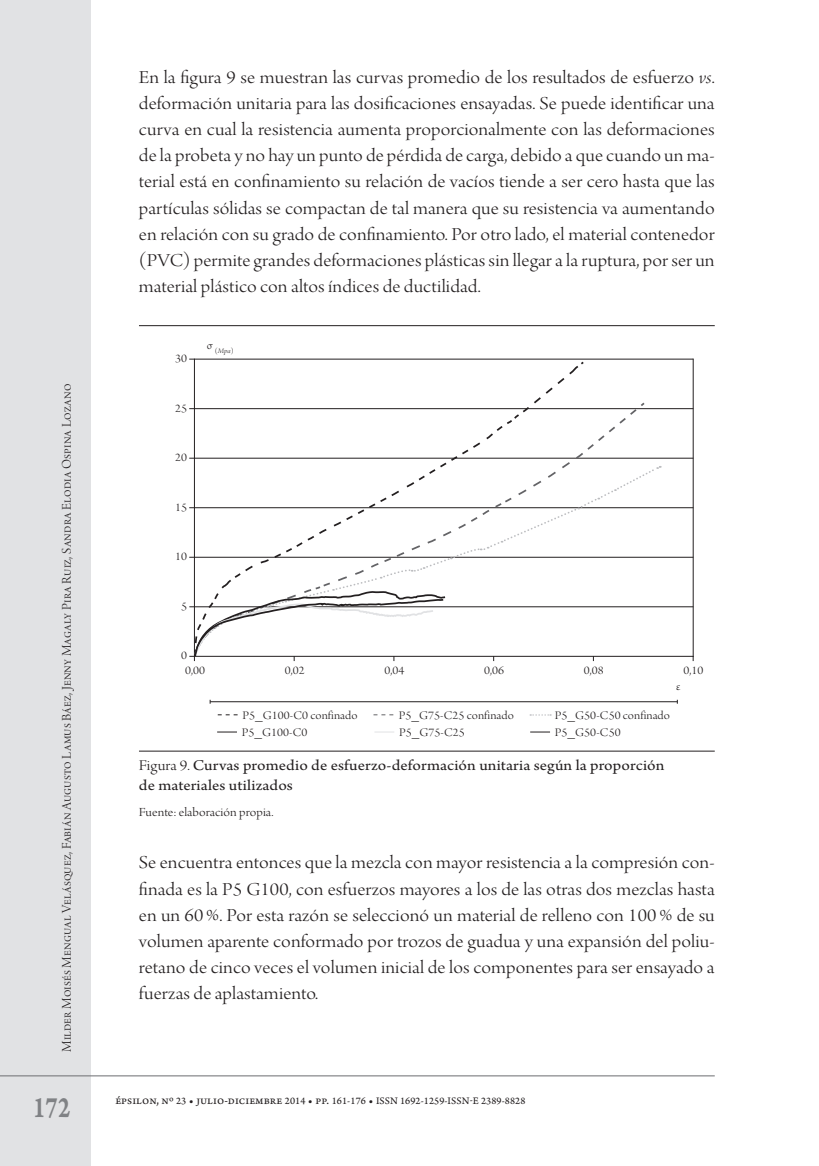
<style>
.page{position:relative;width:819px;height:1166px;background:#fff}
.page>*{position:absolute;margin:0;border:0;box-sizing:border-box;transform-origin:0 0}
.t1{font:31.5px "Arno Pro Smbd Caption";color:#808285;scale:.75 1}
.t2{font:19.25px/26.1px "Arno Pro Light Display";letter-spacing:.01em;color:#231f20;text-align:justify;scale:1.1 1}
.t3{font:15.75px/20.1px "Arno Pro";letter-spacing:.005em;color:#231f20;scale:1.1 1}
.t4{font:14px "Arno Pro Light Display";letter-spacing:.015em;color:#231f20}
.t5{font:13.12px "Arno Pro Light Display";letter-spacing:.025em;color:#231f20;scale:1.1 1}
.t6{font:12.25px "Arno Pro Light Display";letter-spacing:.005em;color:#231f20;scale:1.1 1}
.t7{font:10.5px "Arno Pro Sm Text";letter-spacing:.01em;color:#231f20}
.t8{font:7.35px "Arno Pro Light Italic Display";color:#231f20;scale:1.1 1}
.s1{font-family:"Arno Pro Light Italic Display"}
.s2{font-family:"Arno Pro Light Display"}
.s3{font-size:12.25px}
</style>
<div class="page">
<div style="left:0;top:0;width:91px;height:1166px;background:#e1e2e4"></div>
<hr style="left:0;top:1075px;width:714px;height:1px;background:#6c6d70">
<hr style="left:139px;top:325px;width:575px;height:1px;background:#231f20">
<hr style="left:139px;top:751px;width:575px;height:1px;background:#231f20">
<hr style="left:210px;top:701px;width:467px;height:1px;background:#231f20">
<svg style="left:530px;top:714px;width:21px;height:2px"></svg>
<svg style="left:217px;top:731px;width:20px;height:1px"></svg>
<svg style="left:375px;top:731px;width:19px;height:1px"></svg>
<svg style="left:530px;top:731px;width:20px;height:1px"></svg>
<svg style="left:218px;top:714px;width:19px;height:1px"></svg>
<svg style="left:373px;top:714px;width:20px;height:1px"></svg>
<hr style="left:194px;top:656px;width:499px;height:1px;background:#231f20">
<hr style="left:194px;top:606px;width:499px;height:1px;background:#231f20">
<hr style="left:194px;top:557px;width:499px;height:1px;background:#231f20">
<hr style="left:194px;top:507px;width:499px;height:1px;background:#231f20">
<hr style="left:194px;top:458px;width:499px;height:1px;background:#231f20">
<hr style="left:194px;top:408px;width:499px;height:1px;background:#231f20">
<hr style="left:194px;top:359px;width:499px;height:1px;background:#231f20">
<hr style="left:692px;top:359px;width:1px;height:298px;background:#231f20">
<svg style="left:189px;top:374px;width:473px;height:287px"></svg>
<p class="t4" style="left:59px;top:1052px;width:669px;rotate:-90deg">Milder Moisés Mengual Velásquez, Fabián Augusto Lamus Báez, Jenny Magaly Pira Ruiz, Sandra Elodia Ospina Lozano</p>
<h1 class="t1" style="left:33px;top:1088px;width:51px">172</h1>
<p class="t2" style="left:139px;top:65px;width:525px">En la figura 9 se muestran las curvas promedio de los resultados de esfuerzo <span class="s1">vs</span>. deformación unitaria para las dosificaciones ensayadas. Se puede identificar una curva en cual la resistencia aumenta proporcionalmente con las deformaciones de la probeta y no hay un punto de pérdida de carga, debido a que cuando un ma&shy;terial está en confinamiento su relación de vacíos tiende a ser cero hasta que las partículas sólidas se compactan de tal manera que su resistencia va aumentando en relación con su grado de confinamiento. Por otro lado, el material contenedor (PVC) permite grandes deformaciones plásticas sin llegar a la ruptura, por ser un material plástico con altos índices de ductilidad.</p>
<p class="t6" style="left:175px;top:352px;width:12px">30</p>
<p class="t6" style="left:175px;top:401px;width:12px">25</p>
<p class="t6" style="left:175px;top:451px;width:12px">20</p>
<p class="t6" style="left:175px;top:500px;width:12px">15</p>
<p class="t6" style="left:175px;top:550px;width:12px">10</p>
<p class="t6" style="left:181px;top:599px;width:7px">5</p>
<p class="t6" style="left:181px;top:649px;width:7px">0</p>
<p class="t8" style="left:207px;top:346px;width:26px"><sup>σ</sup> <span class="s2">(</span>Mpa<span class="s2">)</span></p>
<p class="t6" style="left:185px;top:663px;width:20px">0,00</p>
<p class="t6" style="left:285px;top:663px;width:20px">0,02</p>
<p class="t6" style="left:384px;top:663px;width:20px">0,04</p>
<p class="t6" style="left:484px;top:663px;width:20px">0,06</p>
<p class="t6" style="left:583px;top:663px;width:20px">0,08</p>
<p class="t6" style="left:683px;top:663px;width:20px">0,10</p>
<p class="t6" style="left:242px;top:709px;width:106px">P5_G100-C0 confinado</p>
<p class="t6" style="left:399px;top:709px;width:106px">P5_G75-C25 confinado</p>
<p class="t6" style="left:676px;top:679px;width:5px">ε</p>
<p class="t6" style="left:555px;top:709px;width:106px">P5_G50-C50 confinado</p>
<p class="t6" style="left:242px;top:726px;width:61px">P5_G100-C0</p>
<p class="t6" style="left:399px;top:726px;width:61px">P5_G75-C25</p>
<p class="t6" style="left:555px;top:726px;width:61px">P5_G50-C50</p>
<p class="t3" style="left:139px;top:756px;width:479px"><span class="s2">Figura 9.</span> Curvas promedio de esfuerzo-deformación unitaria según la proporción de materiales utilizados</p>
<p class="t5" style="left:139px;top:805px;width:124px">Fuente: elaboración propia.</p>
<p class="t2" style="left:139px;top:851px;width:525px">Se encuentra entonces que la mezcla con mayor resistencia a la compresión con&shy;finada es la P5 G100, con esfuerzos mayores a los de las otras dos mezclas hasta en un 60%. Por esta razón se seleccionó un material de relleno con 100% de su volumen aparente conformado por trozos de guadua y una expansión del poliu&shy;retano de cinco veces el volumen inicial de los componentes para ser ensayado a fuerzas de aplastamiento.</p>
<p class="t7" style="left:115px;top:1094px;width:411px"><span class="s3">épsilon, nº</span> 23 <span class="s3">• julio-diciembre</span> 2014 <span class="s3">• pp.</span> 161-176 <span class="s3">•</span> ISSN 1692-1259-IssN-e 2389-8828</p>
</div>
